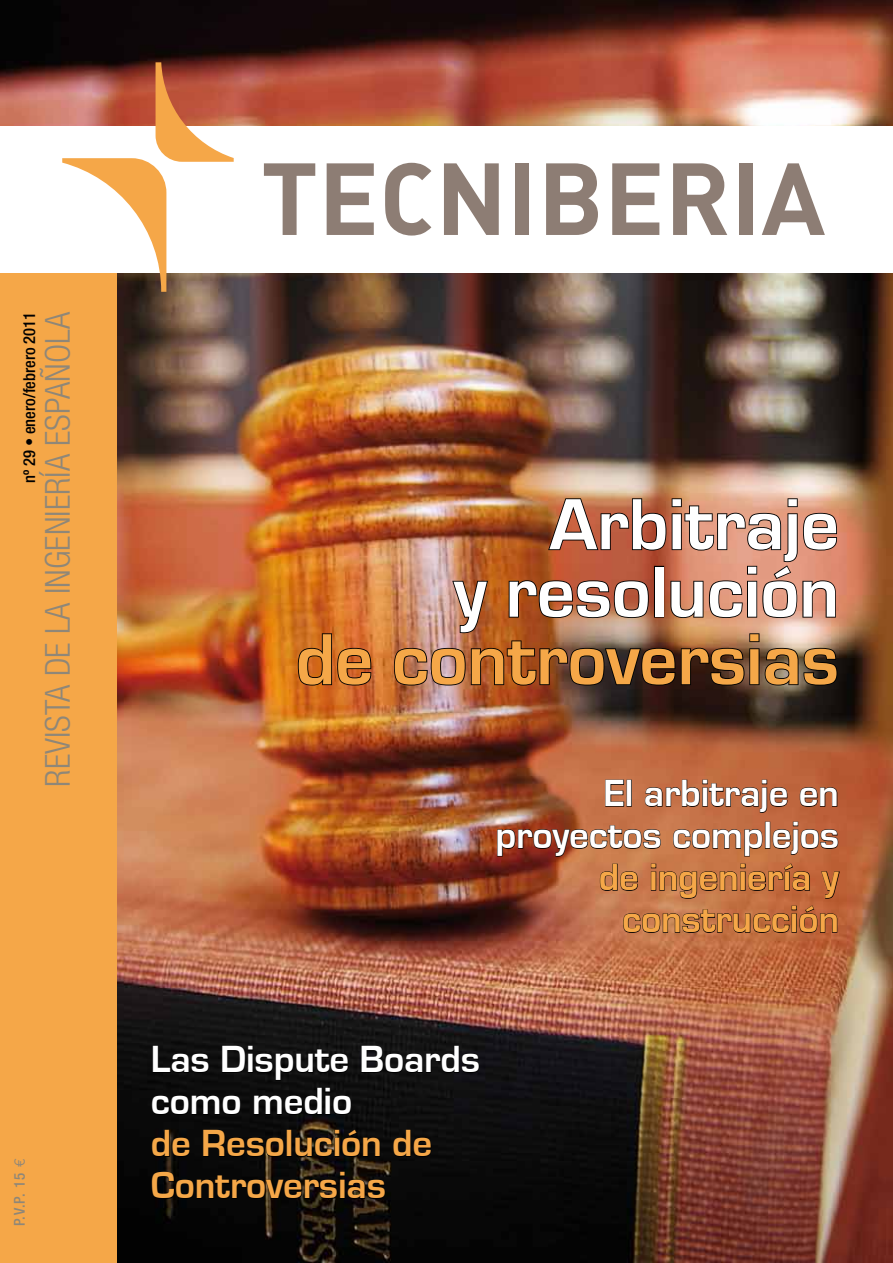
<style>
.page{position:relative;width:893px;height:1263px;background:#fff}
.page>*{position:absolute;margin:0;border:0;box-sizing:border-box;transform-origin:0 0}
.t1{font:700 75px/67.5px "Eurostile";color:#fff;text-align:right}
.t2{font:700 75px "Eurostile";color:#f5a748}
.t3{font:700 39px/42px "Eurostile";letter-spacing:-.005em;color:#fff}
.t4{font:700 39px/42px "Eurostile";letter-spacing:-.005em;color:#f5a748}
.t5{font:300 condensed 34.5px "Helvetica Neue LT Std";color:#8f8778}
.t6{font:500 condensed 16.5px "Helvetica Neue LT Std";color:#000}
.t7{font:500 condensed 15px "Helvetica Neue LT Std";color:#8f8778}
.s1{font-family:"Euro Mono";font-weight:400;font-stretch:normal}
</style>
<div class="page">
<img style="left:0;top:0;width:893px;height:1263px">
<svg style="left:297px;top:632px;width:75px;height:54px;background:#a7541c"></svg>
<img style="left:393px;top:497px;width:445px;height:197px">
<div style="left:0;top:268px;width:116px;height:995px;background:#f5a748"></div>
<div style="left:0;top:126px;width:893px;height:146px;background:#fff"></div>
<svg style="left:264px;top:163px;width:51px;height:72px"></svg>
<svg style="left:327px;top:163px;width:47px;height:72px"></svg>
<svg style="left:385px;top:163px;width:46px;height:73px"></svg>
<svg style="left:444px;top:163px;width:55px;height:72px"></svg>
<div style="left:515px;top:163px;width:14px;height:72px;background:#8d7d74"></div>
<svg style="left:546px;top:163px;width:52px;height:72px"></svg>
<svg style="left:612px;top:163px;width:47px;height:72px"></svg>
<svg style="left:673px;top:163px;width:54px;height:72px"></svg>
<div style="left:739px;top:163px;width:14px;height:72px;background:#8d7d74"></div>
<svg style="left:762px;top:163px;width:63px;height:72px"></svg>
<svg style="left:62px;top:62px;width:172px;height:230px"></svg>
<svg style="left:152px;top:1045px;width:57px;height:31px;background:#0b0b0b"></svg>
<svg style="left:222px;top:1045px;width:127px;height:36px;background:#0d0d0d"></svg>
<svg style="left:361px;top:1045px;width:119px;height:31px;background:#0f0f10"></svg>
<svg style="left:152px;top:1095px;width:89px;height:20px;background:#070707"></svg>
<svg style="left:253px;top:1087px;width:99px;height:28px;background:#0a0a0a"></svg>
<svg style="left:152px;top:1129px;width:38px;height:28px"></svg>
<svg style="left:203px;top:1129px;width:82px;height:31px;background:#0a0908"></svg>
<div style="left:287px;top:1130px;width:5px;height:27px;border:1px solid #000"></div>
<svg style="left:295px;top:1129px;width:86px;height:28px;background:#12100d"></svg>
<svg style="left:393px;top:1129px;width:39px;height:28px"></svg>
<svg style="left:151px;top:1171px;width:235px;height:31px;background:#0d0b08"></svg>
<svg style="left:605px;top:779px;width:20px;height:28px"></svg>
<div style="left:627px;top:780px;width:5px;height:27px;border:1px solid #000"></div>
<svg style="left:644px;top:779px;width:144px;height:34px;background:#a15937"></svg>
<svg style="left:799px;top:787px;width:39px;height:20px"></svg>
<svg style="left:497px;top:825px;width:164px;height:32px;background:#92492b"></svg>
<svg style="left:673px;top:829px;width:90px;height:28px;background:#a25e38"></svg>
<div style="left:765px;top:822px;width:5px;height:27px;border:1px solid #000"></div>
<svg style="left:772px;top:821px;width:67px;height:34px;background:#9f5733"></svg>
<svg style="left:599px;top:863px;width:39px;height:28px"></svg>
<svg style="left:651px;top:863px;width:159px;height:36px;background:#a56039"></svg>
<svg style="left:821px;top:871px;width:19px;height:28px"></svg>
<svg style="left:623px;top:905px;width:215px;height:31px;background:#a25f3a"></svg>
<p class="t5" style="left:38px;top:787px;width:476px;rotate:-90deg">Revista de la ingeniería española</p>
<p class="t6" style="left:19px;top:483px;width:173px;rotate:-90deg">nº 29 • enero/febrero 2011</p>
<p class="t7" style="left:11px;top:1226px;width:70px;rotate:-90deg">P.V.P. 15 <span class="s1">e</span></p>
<h1 class="t1" style="left:454px;top:492px;width:387px">Arbitraje<br>y resolución</h1>
<h1 class="t2" style="left:296px;top:619px;width:545px">de controversias</h1>
<p class="t3" style="left:495px;top:773px;width:345px;text-align:right">El arbitraje en proyectos complejos</p>
<p class="t4" style="left:599px;top:857px;width:242px;text-align:center">de ingeniería y construcción</p>
<p class="t3" style="left:151px;top:1039px;width:331px">Las Dispute Boards como medio</p>
<p class="t4" style="left:151px;top:1123px;width:283px">de Resolución de<br>Controversias</p>
</div>
